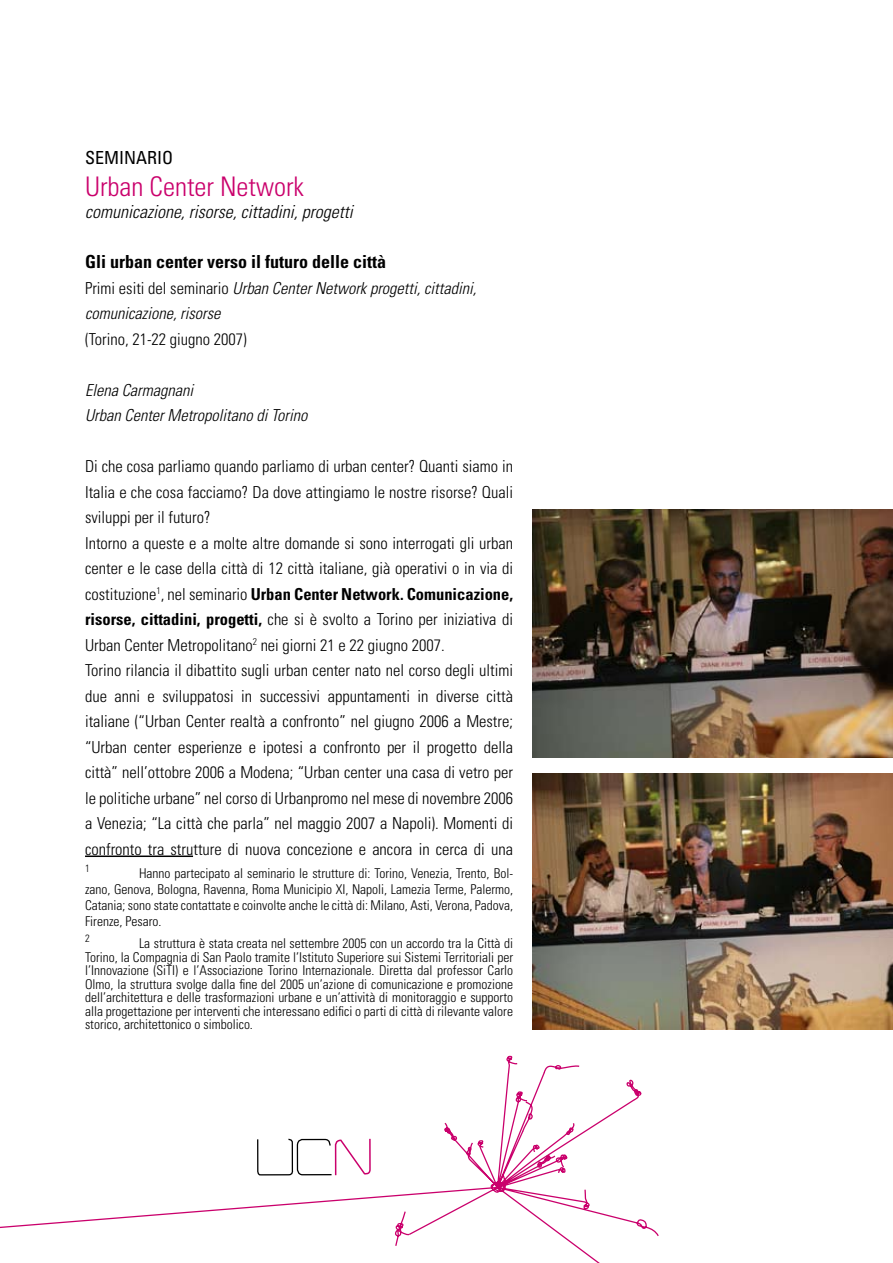
<style>
.page{position:relative;width:893px;height:1263px;background:#fff}
.page>*{position:absolute;margin:0;border:0;box-sizing:border-box;transform-origin:0 0}
.t1{font:300 condensed 27px "Univers LT Std";color:#ca006c}
.t2{font:italic 300 condensed 18px "Univers LT Std";color:#000}
.t3{font:700 condensed 18px "Univers LT Std";color:#000}
.t4{font:condensed 18px "Univers LT Std";color:#000}
.t5{font:300 condensed 16.5px/25.5px "Univers LT Std";color:#000}
.t6{font:italic 300 condensed 16.5px/25.5px "Univers LT Std";color:#000}
.t7{font:300 condensed 13.5px/13.5px "Univers LT Std";color:#000;text-align:justify}
.t8{font:300 condensed 10.5px "Univers LT Std";color:#000}
.s1{font-style:normal}
.s2{font-weight:700}
</style>
<div class="page">
<svg style="left:0;top:1018px;width:660px;height:245px"></svg>
<svg style="left:256px;top:1137px;width:115px;height:126px"></svg>
<hr style="left:85px;top:855px;width:108px;height:2px;background:#000">
<img style="left:533px;top:510px;width:360px;height:247px">
<img style="left:533px;top:773px;width:360px;height:256px">
<p class="t4" style="left:85px;top:146px;width:90px">SEMINARIO</p>
<h1 class="t1" style="left:85px;top:171px;width:220px">Urban Center Network</h1>
<p class="t2" style="left:85px;top:201px;width:269px">comunicazione, risorse, cittadini, progetti</p>
<p class="t3" style="left:85px;top:251px;width:302px">Gli urban center verso il futuro delle città</p>
<p class="t6" style="left:85px;top:275px;width:393px"><span class="s1">Primi esiti del seminario</span> Urban Center Network progetti, cittadini, comunicazione, risorse</p>
<p class="t5" style="left:85px;top:326px;width:163px">(Torino, 21-22 giugno 2007)</p>
<p class="t6" style="left:85px;top:377px;width:224px">Elena Carmagnani<br>Urban Center Metropolitano di Torino</p>
<p class="t5" style="left:85px;top:454px;width:430px">Di che cosa parliamo quando parliamo di urban center? Quanti siamo in Italia e che cosa facciamo? Da dove attingiamo le nostre risorse? Quali sviluppi per il futuro?<br>Intorno a queste e a molte altre domande si sono interrogati gli urban center e le case della città di 12 città italiane, già operativi o in via di costituzione<sup>1</sup>, nel seminario <span class="s2">Urban Center Network. Comunicazione, risorse, cittadini, progetti,</span> che si è svolto a Torino per iniziativa di Urban Center Metropolitano<sup>2</sup> nei giorni 21 e 22 giugno 2007.<br>Torino rilancia il dibattito sugli urban center nato nel corso degli ultimi due anni e sviluppatosi in successivi appuntamenti in diverse città italiane (“Urban Center realtà a confronto” nel giugno 2006 a Mestre; “Urban center esperienze e ipotesi a confronto per il progetto della città” nell’ottobre 2006 a Modena; “Urban center una casa di vetro per le politiche urbane” nel corso di Urbanpromo nel mese di novembre 2006 a Venezia; “La città che parla” nel maggio 2007 a Napoli). Momenti di confronto tra strutture di nuova concezione e ancora in cerca di una</p>
<p class="t8" style="left:85px;top:862px;width:6px">1</p>
<p class="t7" style="left:85px;top:865px;width:430px;line-height:16.2px;text-indent:54px">Hanno partecipato al seminario le strutture di: Torino, Venezia, Trento, Bol&shy;zano, Genova, Bologna, Ravenna, Roma Municipio XI, Napoli, Lamezia Terme, Palermo, Catania; sono state contattate e coinvolte anche le città di: Milano, Asti, Verona, Padova, Firenze, Pesaro.</p>
<p class="t8" style="left:85px;top:932px;width:6px">2</p>
<p class="t7" style="left:85px;top:936px;width:430px;text-indent:54px">La struttura è stata creata nel settembre 2005 con un accordo tra la Città di Torino, la Compagnia di San Paolo tramite l’Istituto Superiore sui Sistemi Territoriali per l’Innovazione (SiTI) e l’Associazione Torino Internazionale. Diretta dal professor Carlo Olmo, la struttura svolge dalla fine del 2005 un’azione di comunicazione e promozione dell’architettura e delle trasformazioni urbane e un’attività di monitoraggio e supporto alla progettazione per interventi che interessano edifici o parti di città di rilevante valore storico, architettonico o simbolico.</p>
</div>
